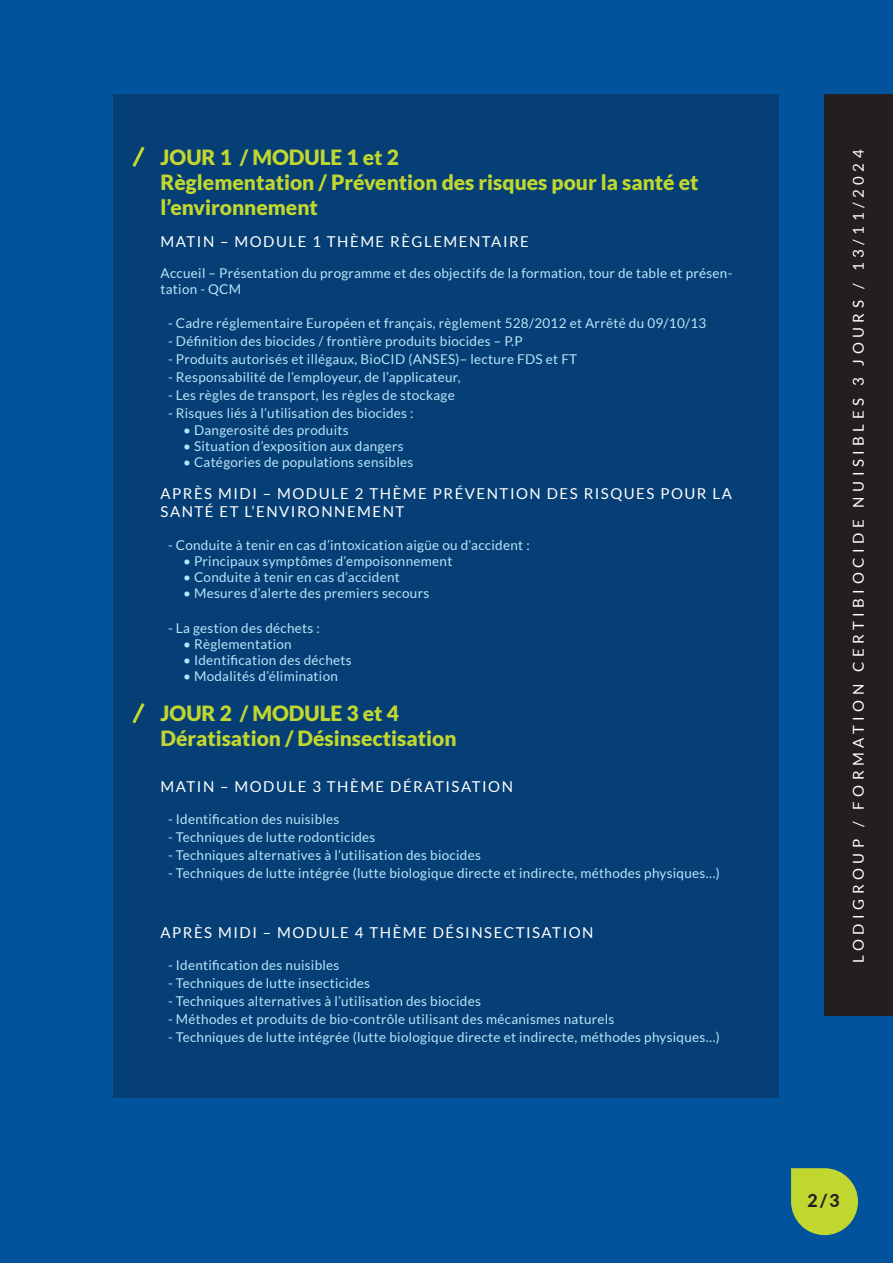
<style>
.page{position:relative;width:893px;height:1263px;background:#01539e}
.page>*{position:absolute;margin:0;border:0;box-sizing:border-box;transform-origin:0 0}
.t1{font:900 21px/25.2px "Lato";color:#c1d72f}
.t2{font:800 17.85px "Lato";color:#231f20}
.t3{font:15px/18px "Lato";letter-spacing:.1em;color:#fff}
.t4{font:15px "Lato";letter-spacing:.3em;color:#fff}
.t5{font:13.5px/16.2px "Lato";letter-spacing:.02em;color:#b9e5fa}
</style>
<div class="page">
<div style="left:114px;top:95px;width:665px;height:1003px;background:#053f75"></div>
<div style="left:824px;top:95px;width:69px;height:921px;background:#231f20"></div>
<svg style="left:791px;top:1168px;width:67px;height:67px;background:#a1c141"></svg>
<svg style="left:132px;top:146px;width:13px;height:21px"></svg>
<svg style="left:132px;top:703px;width:13px;height:21px"></svg>
<h1 class="t1" style="left:161px;top:144px;width:539px">JOUR 1 / MODULE 1 et 2<br>Règlementation / Prévention des risques pour la santé et l’environnement</h1>
<p class="t3" style="left:161px;top:233px;width:370px">MATIN – MODULE 1 THÈME RÈGLEMENTAIRE</p>
<p class="t5" style="left:161px;top:265px;width:573px">Accueil – Présentation du programme et des objectifs de la formation, tour de table et présen&shy;tation - QCM</p>
<p class="t5" style="left:168px;top:315px;width:540px">- Cadre réglementaire Européen et français, règlement 528/2012 et Arrêté du 09/10/13</p>
<p class="t5" style="left:168px;top:333px;width:356px">- Définition des biocides / frontière produits biocides – P.P</p>
<p class="t5" style="left:168px;top:351px;width:411px">- Produits autorisés et illégaux, BioCID (ANSES)– lecture FDS et FT</p>
<p class="t5" style="left:168px;top:369px;width:294px">- Responsabilité de l’employeur, de l’applicateur,</p>
<p class="t5" style="left:168px;top:387px;width:288px">- Les règles de transport, les règles de stockage</p>
<p class="t5" style="left:168px;top:405px;width:247px">- Risques liés à l’utilisation des biocides :</p>
<p class="t5" style="left:183px;top:421px;width:167px">• Dangerosité des produits</p>
<p class="t5" style="left:183px;top:438px;width:222px">• Situation d’exposition aux dangers</p>
<p class="t5" style="left:183px;top:454px;width:232px">• Catégories de populations sensibles</p>
<p class="t3" style="left:161px;top:485px;width:573px">APRÈS MIDI – MODULE 2 THÈME PRÉVENTION DES RISQUES POUR LA<br>SANTÉ ET L’ENVIRONNEMENT</p>
<p class="t5" style="left:168px;top:537px;width:363px">- Conduite à tenir en cas d’intoxication aigüe ou d’accident :</p>
<p class="t5" style="left:183px;top:553px;width:271px">• Principaux symptômes d’empoisonnement</p>
<p class="t5" style="left:183px;top:569px;width:218px">• Conduite à tenir en cas d’accident</p>
<p class="t5" style="left:183px;top:585px;width:248px">• Mesures d’alerte des premiers secours</p>
<p class="t5" style="left:168px;top:619px;width:153px">- La gestion des déchets :</p>
<p class="t5" style="left:183px;top:636px;width:110px">• Règlementation</p>
<p class="t5" style="left:183px;top:652px;width:170px">• Identification des déchets</p>
<p class="t5" style="left:183px;top:668px;width:156px">• Modalités d’élimination</p>
<h1 class="t1" style="left:161px;top:700px;width:297px">JOUR 2 / MODULE 3 et 4<br>Dératisation / Désinsectisation</h1>
<p class="t3" style="left:161px;top:777px;width:354px">MATIN – MODULE 3 THÈME DÉRATISATION</p>
<p class="t5" style="left:168px;top:811px;width:173px">- Identification des nuisibles</p>
<p class="t5" style="left:168px;top:829px;width:209px">- Techniques de lutte rodonticides</p>
<p class="t5" style="left:168px;top:847px;width:314px">- Techniques alternatives à l’utilisation des biocides</p>
<p class="t5" style="left:168px;top:865px;width:553px">- Techniques de lutte intégrée (lutte biologique directe et indirecte, méthodes physiques…)</p>
<p class="t3" style="left:161px;top:923px;width:434px">APRÈS MIDI – MODULE 4 THÈME DÉSINSECTISATION</p>
<p class="t5" style="left:168px;top:957px;width:173px">- Identification des nuisibles</p>
<p class="t5" style="left:168px;top:975px;width:204px">- Techniques de lutte insecticides</p>
<p class="t5" style="left:168px;top:993px;width:314px">- Techniques alternatives à l’utilisation des biocides</p>
<p class="t5" style="left:168px;top:1011px;width:448px">- Méthodes et produits de bio-contrôle utilisant des mécanismes naturels</p>
<p class="t5" style="left:168px;top:1029px;width:553px">- Techniques de lutte intégrée (lutte biologique directe et indirecte, méthodes physiques…)</p>
<p class="t4" style="left:850px;top:962px;width:814px;rotate:-90deg">LODIGROUP / FORMATION CERTIBIOCIDE NUISIBLES 3 JOURS / 13/11/2024</p>
<h2 class="t2" style="left:807px;top:1187px;width:34px">2/3</h2>
</div>
